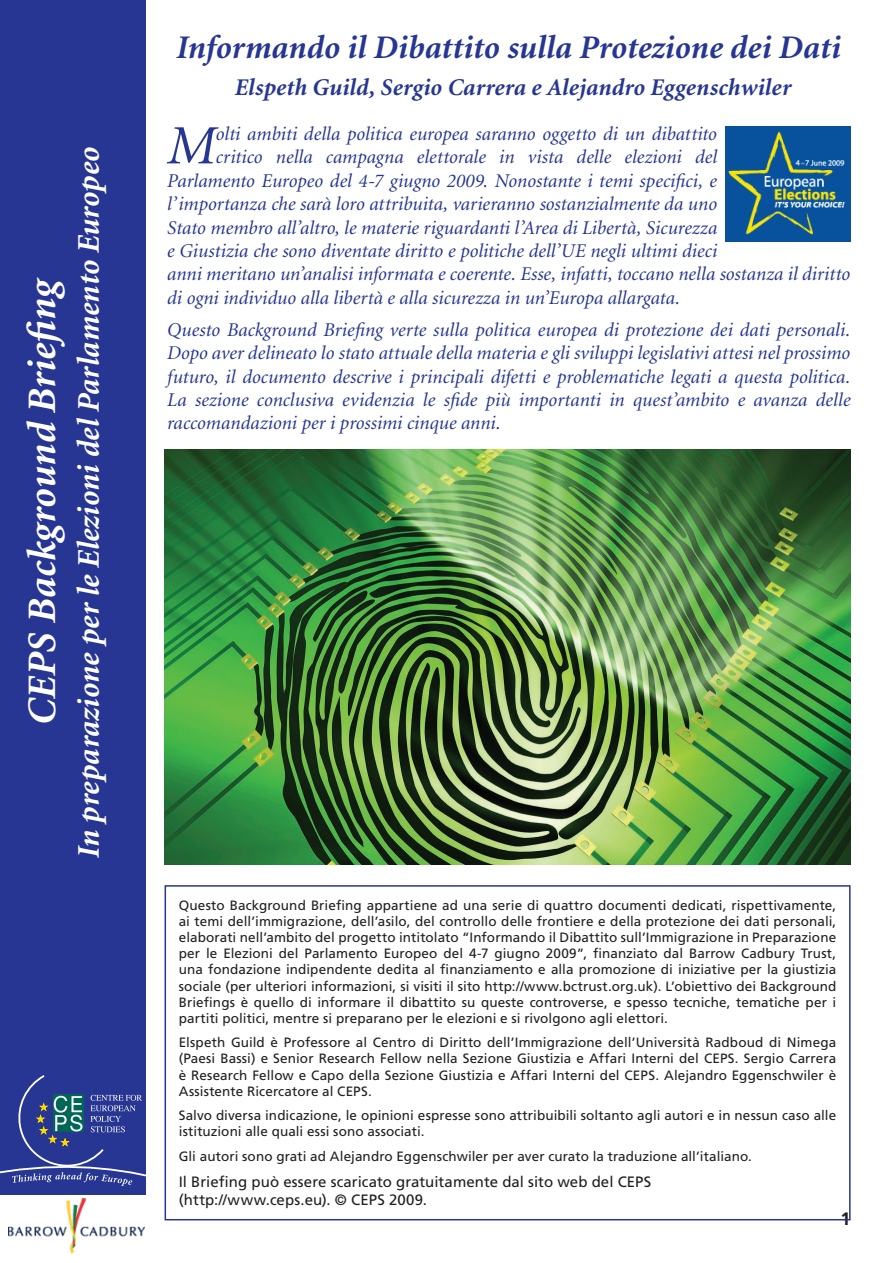
<style>
.page{position:relative;width:893px;height:1263px;background:#fff}
.page>*{position:absolute;margin:0;border:0;box-sizing:border-box;transform-origin:0 0}
.t1{font:italic 55.5px "Minion";color:#263692}
.t2{font:italic 700 40.5px "Minion";color:#fff}
.t3{font:italic 700 33px "Minion";color:#263692}
.t4{font:italic 700 31.5px "Minion";color:#fff}
.t5{font:italic 700 24px "Minion";letter-spacing:.005em;color:#263692}
.t6{font:italic 19.5px/23.4px "Minion";color:#263692;text-align:justify}
.t7{font:700 18px "Frutiger LT Std";color:#231f20}
.t8{font:15px/18px "Frutiger LT Std";letter-spacing:.005em;color:#231f20}
.t9{font:13.5px/16.2px "Frutiger LT Std";letter-spacing:.005em;color:#231f20;text-align:justify}
</style>
<div class="page">
<div style="left:0;top:0;width:146px;height:1194px;background:#263692"></div>
<svg style="left:0;top:1075px;width:146px;height:111px"></svg>
<img style="left:726px;top:126px;width:124px;height:115px">
<img style="left:9px;top:1198px;width:135px;height:55px">
<img style="left:165px;top:449px;width:685px;height:415px">
<div style="left:165px;top:885px;width:686px;height:335px;border:2px solid #263692"></div>
<h2 class="t2" style="left:22px;top:725px;width:447px;rotate:-90deg">CEPS Background Briefing</h2>
<h3 class="t4" style="left:73px;top:858px;width:712px;rotate:-90deg">In preparazione per le Elezioni del Parlamento Europeo</h3>
<h3 class="t3" style="left:177px;top:31px;width:666px">Informando il Dibattito sulla Protezione dei Dati</h3>
<h3 class="t5" style="left:235px;top:76px;width:558px">Elspeth Guild, Sergio Carrera e Alejandro Eggenschwiler</h3>
<h1 class="t1" style="left:167px;top:118px;width:50px">M</h1>
<h3 class="t6" style="left:216px;top:123px;width:503px">olti ambiti della politica europea saranno oggetto di un dibattito</h3>
<h3 class="t6" style="left:216px;top:146px;width:503px">critico nella campagna elettorale in vista delle elezioni del</h3>
<h3 class="t6" style="left:167px;top:170px;width:551px">Parlamento Europeo del 4-7 giugno 2009. Nonostante i temi specifici, e</h3>
<h3 class="t6" style="left:167px;top:193px;width:551px">l’importanza che sarà loro attribuita, varieranno sostanzialmente da uno</h3>
<h3 class="t6" style="left:167px;top:216px;width:551px">Stato membro all’altro, le materie riguardanti l’Area di Libertà, Sicurezza</h3>
<h3 class="t6" style="left:167px;top:240px;width:551px">e Giustizia che sono diventate diritto e politiche dell’UE negli ultimi dieci</h3>
<h3 class="t6" style="left:167px;top:263px;width:685px">anni meritano un’analisi informata e coerente. Esse, infatti, toccano nella sostanza il diritto</h3>
<h3 class="t6" style="left:167px;top:287px;width:515px">di ogni individuo alla libertà e alla sicurezza in un’Europa allargata.</h3>
<p class="t6" style="left:167px;top:318px;width:685px">Questo Background Briefing verte sulla politica europea di protezione dei dati personali.<br>Dopo aver delineato lo stato attuale della materia e gli sviluppi legislativi attesi nel prossimo futuro, il documento descrive i principali difetti e problematiche legati a questa politica.<br>La sezione conclusiva evidenzia le sfide più importanti in quest’ambito e avanza delle raccomandazioni per i prossimi cinque anni.</p>
<p class="t9" style="left:179px;top:897px;width:659px">Questo Background Briefing appartiene ad una serie di quattro documenti dedicati, rispettivamente, ai temi dell’immigrazione, dell’asilo, del controllo delle frontiere e della protezione dei dati personali, elaborati nell’ambito del progetto intitolato “Informando il Dibattito sull’Immigrazione in Preparazione per le Elezioni del Parlamento Europeo del 4-7 giugno 2009”, finanziato dal Barrow Cadbury Trust, una fondazione indipendente dedita al finanziamento e alla promozione di iniziative per la giustizia sociale (per ulteriori informazioni, si visiti il sito http://www.bctrust.org.uk). L’obiettivo dei Background Briefings è quello di informare il dibattito su queste controverse, e spesso tecniche, tematiche per i partiti politici, mentre si preparano per le elezioni e si rivolgono agli elettori.</p>
<p class="t9" style="left:179px;top:1034px;width:659px">Elspeth Guild è Professore al Centro di Diritto dell’Immigrazione dell’Università Radboud di Nimega (Paesi Bassi) e Senior Research Fellow nella Sezione Giustizia e Affari Interni del CEPS. Sergio Carrera è Research Fellow e Capo della Sezione Giustizia e Affari Interni del CEPS. Alejandro Eggenschwiler è Assistente Ricercatore al CEPS.</p>
<p class="t9" style="left:179px;top:1107px;width:659px">Salvo diversa indicazione, le opinioni espresse sono attribuibili soltanto agli autori e in nessun caso alle istituzioni alle quali essi sono associati.</p>
<p class="t9" style="left:179px;top:1148px;width:575px">Gli autori sono grati ad Alejandro Eggenschwiler per aver curato la traduzione all’italiano.</p>
<p class="t8" style="left:179px;top:1172px;width:474px">Il Briefing può essere scaricato gratuitamente dal sito web del CEPS (http://www.ceps.eu). © CEPS 2009.</p>
<h3 class="t7" style="left:840px;top:1208px;width:12px">1</h3>
</div>
